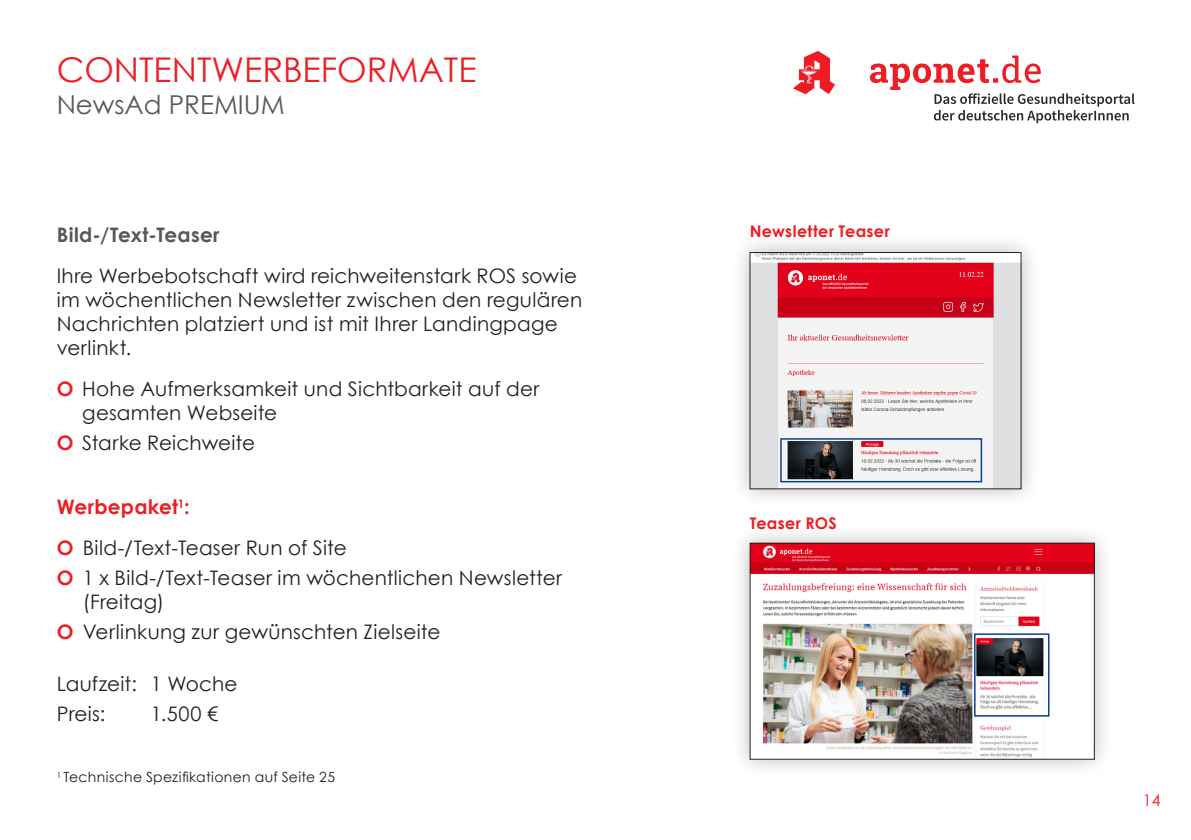
<style>
.page{position:relative;width:1191px;height:840px;background:#fff}
.page>*{position:absolute;margin:0;border:0;box-sizing:border-box;transform-origin:0 0}
.t1{font:34px "Century Gothic";color:#ee1d23}
.t2{font:26px "Century Gothic";color:#57585a}
.t3{font:20px/24px "Century Gothic";letter-spacing:.01em;color:#231f20}
.t4{font:700 20px "Century Gothic";letter-spacing:.015em;color:#57585a}
.t5{font:700 16px "Century Gothic";letter-spacing:.02em;color:#ee1d23}
.t6{font:16px "Century Gothic";color:#ee1d23}
.t7{font:14px "Century Gothic";letter-spacing:.025em;color:#231f20}
.s1{font-weight:700;color:#ee1d23}
</style>
<div class="page">
<svg style="left:870px;top:55px;width:264px;height:68px"></svg>
<svg style="left:793px;top:51px;width:42px;height:44px"></svg>
<div style="left:730px;top:523px;width:383px;height:254px;background:#231f20;opacity:.3"></div>
<img style="left:752px;top:544px;width:340px;height:213px">
<div style="left:974px;top:633px;width:75px;height:83px;border:2px solid #09428e"></div>
<div style="left:730px;top:233px;width:310px;height:274px;background:#231f20;opacity:.3"></div>
<img style="left:751px;top:254px;width:268px;height:233px">
<div style="left:780px;top:438px;width:202px;height:44px;border:2px solid #09428e"></div>
<h1 class="t1" style="left:57px;top:46px;width:421px">CONTENTWERBEFORMATE</h1>
<h2 class="t2" style="left:57px;top:86px;width:229px">NewsAd PREMIUM</h2>
<p class="t4" style="left:57px;top:219px;width:164px">Bild-/Text-Teaser</p>
<p class="t3" style="left:57px;top:263px;width:527px">Ihre Werbebotschaft wird reichweitenstark ROS sowie im wöchentlichen Newsletter zwischen den regulären Nachrichten platziert und ist mit Ihrer Landingpage verlinkt.</p>
<p class="t3" style="left:82px;top:376px;width:459px;text-indent:-26px"><span class="s1">O</span> Hohe Aufmerksamkeit und Sichtbarkeit auf der gesamten Webseite</p>
<p class="t3" style="left:57px;top:430px;width:200px"><span class="s1">O</span> Starke Reichweite</p>
<p class="t3" style="left:57px;top:486px;width:291px;line-height:41px"><span class="s1">Werbepaket</span><sup>1</sup><span class="s1">:<br>O</span> Bild-/Text-Teaser Run of Site</p>
<p class="t3" style="left:83px;top:565px;width:481px;text-indent:-26px"><span class="s1">O</span> 1 x Bild-/Text-Teaser im wöchentlichen Newsletter (Freitag)</p>
<p class="t3" style="left:57px;top:618px;width:385px"><span class="s1">O</span> Verlinkung zur gewünschten Zielseite</p>
<p class="t3" style="left:57px;top:668px;width:182px;line-height:29.6px">Laufzeit: 1 Woche<br>Preis:</p>
<p class="t3" style="left:151px;top:700px;width:69px">1.500 €</p>
<p class="t7" style="left:57px;top:767px;width:280px"><sup>1</sup> Technische Spezifikationen auf Seite 25</p>
<p class="t5" style="left:749px;top:219px;width:142px">Newsletter Teaser</p>
<p class="t5" style="left:750px;top:511px;width:89px">Teaser ROS</p>
<p class="t6" style="left:1143px;top:788px;width:19px">14</p>
</div>
